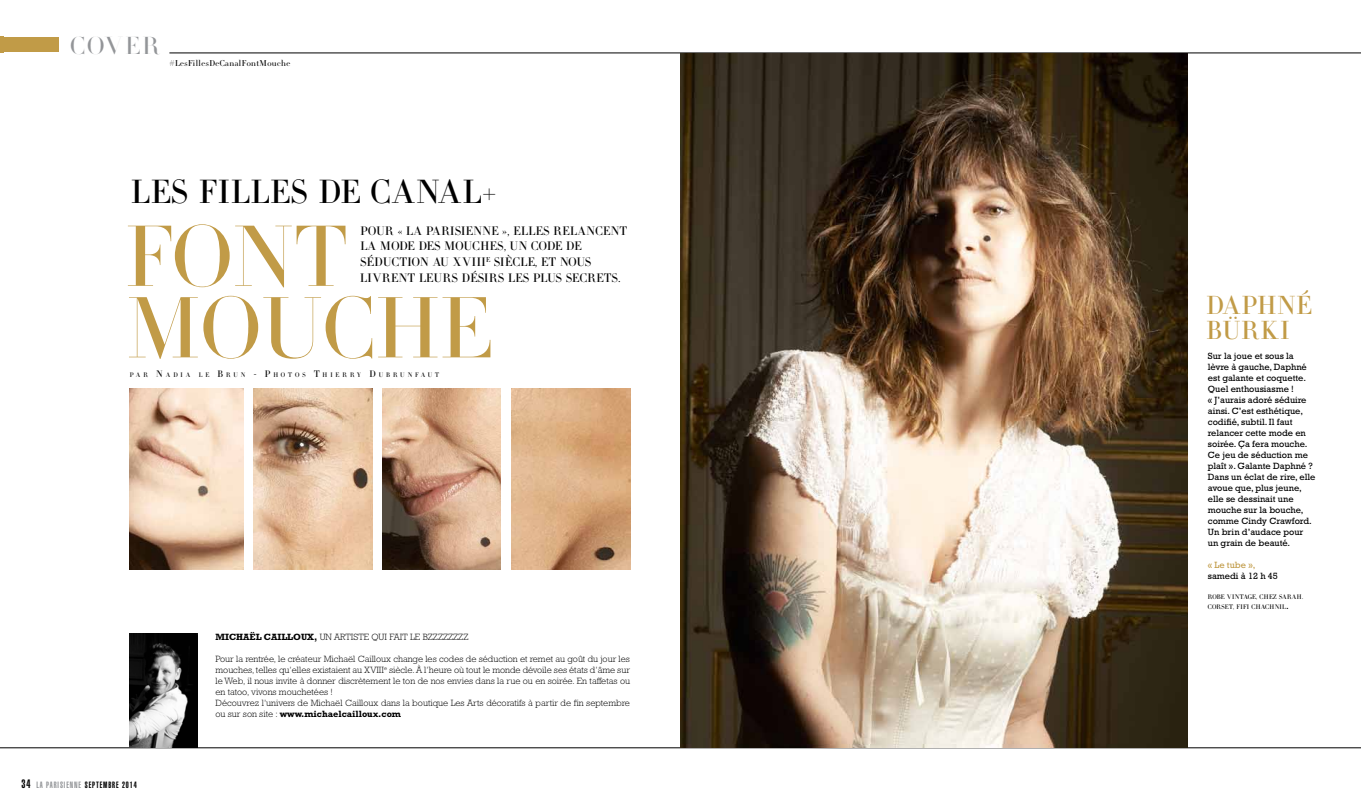
<style>
.page{position:relative;width:1361px;height:808px;background:#fff}
.page>*{position:absolute;margin:0;border:0;box-sizing:border-box;transform-origin:0 0}
.t1{font:91.2px/71.5px "Baron Didot Fine";letter-spacing:.02em;color:#c19b47}
.t2{font:35.2px "Baron Didot Text";letter-spacing:.04em;color:#000}
.t3{font:27.5px/25px "Baron Didot Text";letter-spacing:.04em;color:#c19b47}
.t4{font:26px "Baron Didot Ultra Fine";letter-spacing:.1em;color:#939598}
.t5{font:13px/15.6px "Baron Didot Text";letter-spacing:.04em;color:#000}
.t6{font:300 9.2px/11px "Rockwell Std";color:#000}
.t7{font:9.2px/11px "Rockwell Std";color:#000}
.t8{font:9.2px "Rockwell Std";color:#c19b47}
.t9{font:900 extra-condensed 9px "Helvetica";letter-spacing:.1em;color:#000}
.t10{font:9px "Baron Didot Text";letter-spacing:.05em;color:#000}
.t11{font:7px/10px "Baron Didot Text";letter-spacing:.05em;color:#000}
.t12{font:7px "Baron Didot Text";letter-spacing:.43em;color:#000}
.s1{font-size:10px}
.s2{font-size:12px}
.s3{color:#939598}
.s4{font-weight:700}
.s5{font-family:"Rockwell Std";font-size:9.2px}
</style>
<div class="page">
<hr style="left:0;top:748px;width:1361px;height:1px;background:#000">
<hr style="left:169px;top:53px;width:1192px;height:1px;background:#000">
<div style="left:0;top:36px;width:59px;height:17px;background:#c19b47"></div>
<img style="left:130px;top:633px;width:68px;height:115px">
<img style="left:130px;top:388px;width:113px;height:182px">
<img style="left:254px;top:388px;width:118px;height:182px">
<img style="left:383px;top:388px;width:118px;height:182px">
<img style="left:512px;top:388px;width:118px;height:182px">
<img style="left:680px;top:54px;width:508px;height:693px">
<h3 class="t4" style="left:71px;top:32px;width:91px">COVER</h3>
<p class="t10" style="left:169px;top:58px;width:122px">#LESFILLESDECANALFONTMOUCHE</p>
<h2 class="t2" style="left:131px;top:172px;width:366px">LES FILLES DE CANAL+</h2>
<h1 class="t1" style="left:127px;top:224px;width:365px">FONT<br>MOUCHE</h1>
<h3 class="t5" style="left:360px;top:223px;width:268px">POUR « LA PARISIENNE », ELLES RELANCENT LA MODE DES MOUCHES, UN CODE DE SÉDUCTION AU XVIII <sup>E</sup> SIÈCLE, ET NOUS LIVRENT LEURS DÉSIRS LES PLUS SECRETS.</h3>
<p class="t12" style="left:130px;top:371px;width:311px">PAR <span class="s1">N</span>ADIA LE <span class="s1">B</span>RUN <span class="s1">- P</span>HOTOS <span class="s1">T</span>HIERRY <span class="s1">D</span>UBRUNFAUT</p>
<p class="t9" style="left:21px;top:780px;width:117px"><span class="s2">34</span> <span class="s3">LA PARISIENNE</span> SEPTEMBRE 2014</p>
<p class="t6" style="left:215px;top:631px;width:254px"><span class="s4">MichaËl Cailloux,</span> un artiste qui fait le bzzzzzzzz</p>
<p class="t6" style="left:215px;top:653px;width:416px">Pour la rentrée, le créateur Michaël Cailloux change les codes de séduction et remet au goût du jour les mouches, telles qu’elles existaient au XVIII <sup>e</sup> siècle. à l’heure où tout le monde dévoile ses états d’âme sur le Web, il nous invite à donner discrètement le ton de nos envies dans la rue ou en soirée. En taffetas ou en tatoo, vivons mouchetées !<br>Découvrez l’univers de Michaël Cailloux dans la boutique Les Arts décoratifs à partir de fin septembre ou sur son site : <span class="s4">www.michaelcailloux.com</span></p>
<h3 class="t3" style="left:1206px;top:294px;width:107px">DAPHNÉ<br>BÜRKI</h3>
<p class="t7" style="left:1208px;top:350px;width:109px">Sur la joue et sous la lèvre à gauche, Daphné est galante et coquette.<br>Quel enthousiasme !<br>« J’aurais adoré séduire ainsi. C’est esthétique, codifié, subtil. Il faut relancer cette mode en soirée. Ça fera mouche.<br>Ce jeu de séduction me plaît ». Galante Daphné ?<br>Dans un éclat de rire, elle avoue que, plus jeune, elle se dessinait une mouche sur la bouche, comme Cindy Crawford.<br>Un brin d’audace pour un grain de beauté.</p>
<p class="t8" style="left:1208px;top:560px;width:49px">« Le tube »,</p>
<p class="t7" style="left:1208px;top:570px;width:72px">samedi à 12 h 45</p>
<p class="t11" style="left:1208px;top:592px;width:97px">ROBE VINTAGE, CHEZ SARAH.<br>CORSET, FIFI CHACHNIL <span class="s5">.</span></p>
</div>
